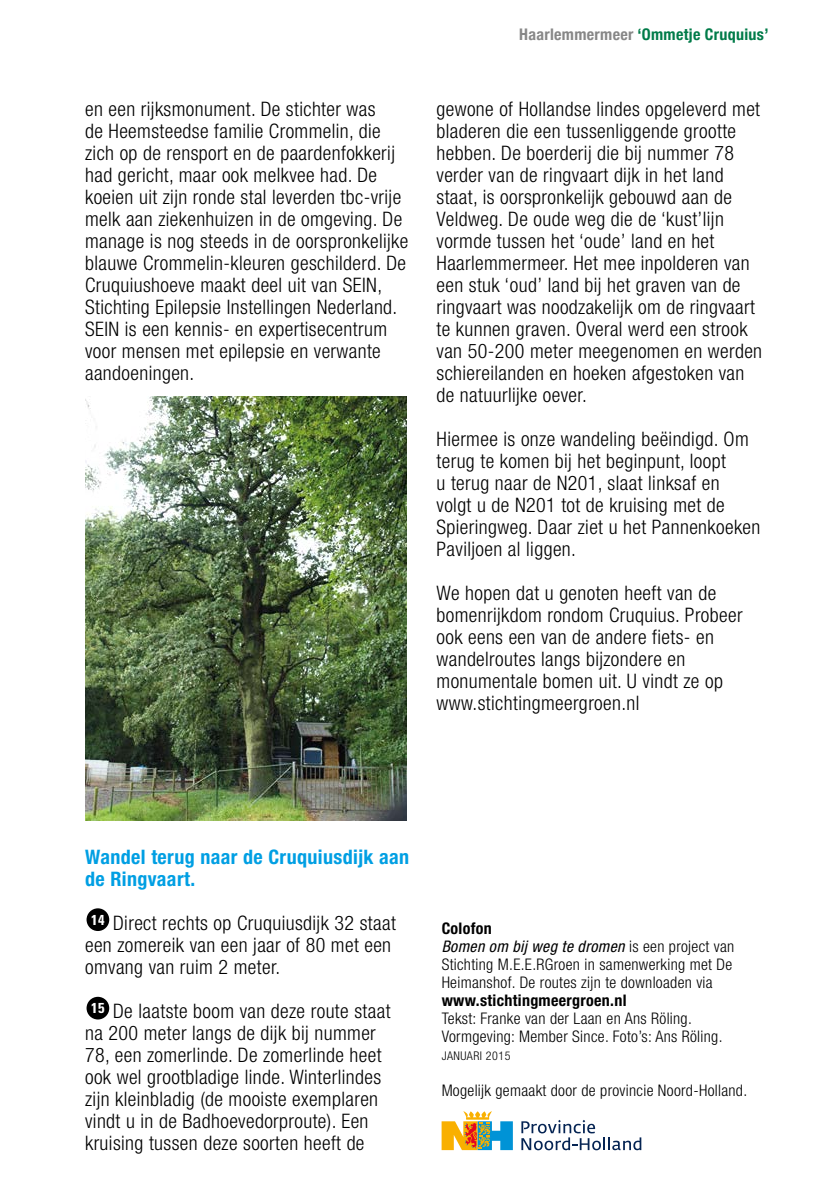
<style>
.page{position:relative;width:840px;height:1191px;background:#fff}
.page>*{position:absolute;margin:0;border:0;box-sizing:border-box;transform-origin:0 0}
.t1{font:300 condensed 20px/22px "Helvetica Neue LT";letter-spacing:.02em;color:#000}
.t2{font:700 condensed 20px/22px "Helvetica Neue LT";letter-spacing:.02em;color:#009fe3}
.t3{font:300 condensed 16px/18px "Helvetica Neue LT";letter-spacing:.02em;color:#000}
.t4{font:700 condensed 16px "Helvetica Neue";letter-spacing:.02em;color:#007b49}
.t5{font:700 condensed 16px "Helvetica Neue LT";letter-spacing:.02em;color:#000}
.t6{font:700 condensed 14.4px "Univers LT";color:#fff}
.t7{font:300 condensed 12px "Helvetica Neue LT";letter-spacing:.04em;color:#000}
.s1{color:#878787}
.s2{font-weight:700}
.s3{font-weight:400;font-style:italic}
</style>
<div class="page">
<div style="left:86px;top:908px;width:23px;height:23px;background:#000;border-radius:50%"></div>
<div style="left:86px;top:996px;width:23px;height:23px;background:#000;border-radius:50%"></div>
<img style="left:85px;top:396px;width:321px;height:424px">
<svg style="left:441px;top:1111px;width:71px;height:39px"></svg>
<svg style="left:521px;top:1120px;width:120px;height:30px"></svg>
<p class="t1" style="left:85px;top:98px;width:324px">en een rijksmonument. De stichter was<br>de Heemsteedse familie Crommelin, die zich op de rensport en de paardenfokkerij had gericht, maar ook melkvee had. De koeien uit zijn ronde stal leverden tbc-vrije melk aan ziekenhuizen in de omgeving. De manage is nog steeds in de oorspronkelijke blauwe Crommelin-kleuren geschilderd. De Cruquiushoeve maakt deel uit van SEIN, Stichting Epilepsie Instellingen Nederland.<br>SEIN is een kennis- en expertisecentrum voor mensen met epilepsie en verwante aandoeningen.</p>
<p class="t4" style="left:519px;top:21px;width:251px"><span class="s1">Haarlemmermeer</span> ‘Ommetje Cruquius’</p>
<p class="t1" style="left:436px;top:98px;width:327px">gewone of Hollandse lindes opgeleverd met bladeren die een tussenliggende grootte hebben. De boerderij die bij nummer 78 verder van de ringvaart dijk in het land staat, is oorspronkelijk gebouwd aan de Veldweg. De oude weg die de ‘kust’lijn vormde tussen het ‘oude’ land en het Haarlemmermeer. Het mee inpolderen van een stuk ‘oud’ land bij het graven van de ringvaart was noodzakelijk om de ringvaart te kunnen graven. Overal werd een strook van 50-200 meter meegenomen en werden schiereilanden en hoeken afgestoken van de natuurlijke oever.</p>
<p class="t1" style="left:436px;top:428px;width:325px">Hiermee is onze wandeling beëindigd. Om terug te komen bij het beginpunt, loopt<br>u terug naar de N201, slaat linksaf en<br>volgt u de N201 tot de kruising met de Spieringweg. Daar ziet u het Pannenkoeken Paviljoen al liggen.</p>
<p class="t1" style="left:436px;top:582px;width:307px">We hopen dat u genoten heeft van de bomenrijkdom rondom Cruquius. Probeer ook eens een van de andere fiets- en wandelroutes langs bijzondere en monumentale bomen uit. U vindt ze op www.stichtingmeergroen.nl</p>
<p class="t2" style="left:85px;top:846px;width:325px">Wandel terug naar de Cruquiusdijk aan de Ringvaart.</p>
<p class="t1" style="left:85px;top:912px;width:312px;text-indent:28px">Direct rechts op Cruquiusdijk 32 staat een zomereik van een jaar of 80 met een omvang van ruim 2 meter.</p>
<p class="t1" style="left:85px;top:1000px;width:307px;text-indent:28px">De laatste boom van deze route staat na 200 meter langs de dijk bij nummer 78, een zomerlinde. De zomerlinde heet ook wel grootbladige linde. Winterlindes zijn kleinbladig (de mooiste exemplaren vindt u in de Badhoevedorproute). Een kruising tussen deze soorten heeft de</p>
<p class="t6" style="left:91px;top:910px;width:15px">14</p>
<p class="t6" style="left:91px;top:999px;width:15px">15</p>
<p class="t3" style="left:441px;top:919px;width:294px"><span class="s2">Colofon<br></span><span class="s3">Bomen om bij weg te dromen</span> is een project van Stichting M.E.E.RGroen in samenwerking met De Heimanshof. De routes zijn te downloaden via</p>
<p class="t5" style="left:441px;top:990px;width:186px">www.stichtingmeergroen.nl</p>
<p class="t3" style="left:441px;top:1009px;width:282px">Tekst: Franke van der Laan en Ans Röling.<br>Vormgeving: Member Since. Foto’s: Ans Röling.</p>
<p class="t7" style="left:441px;top:1049px;width:70px">JANUARI 2015</p>
<p class="t3" style="left:441px;top:1081px;width:307px">Mogelijk gemaakt door de provincie Noord-Holland.</p>
</div>
